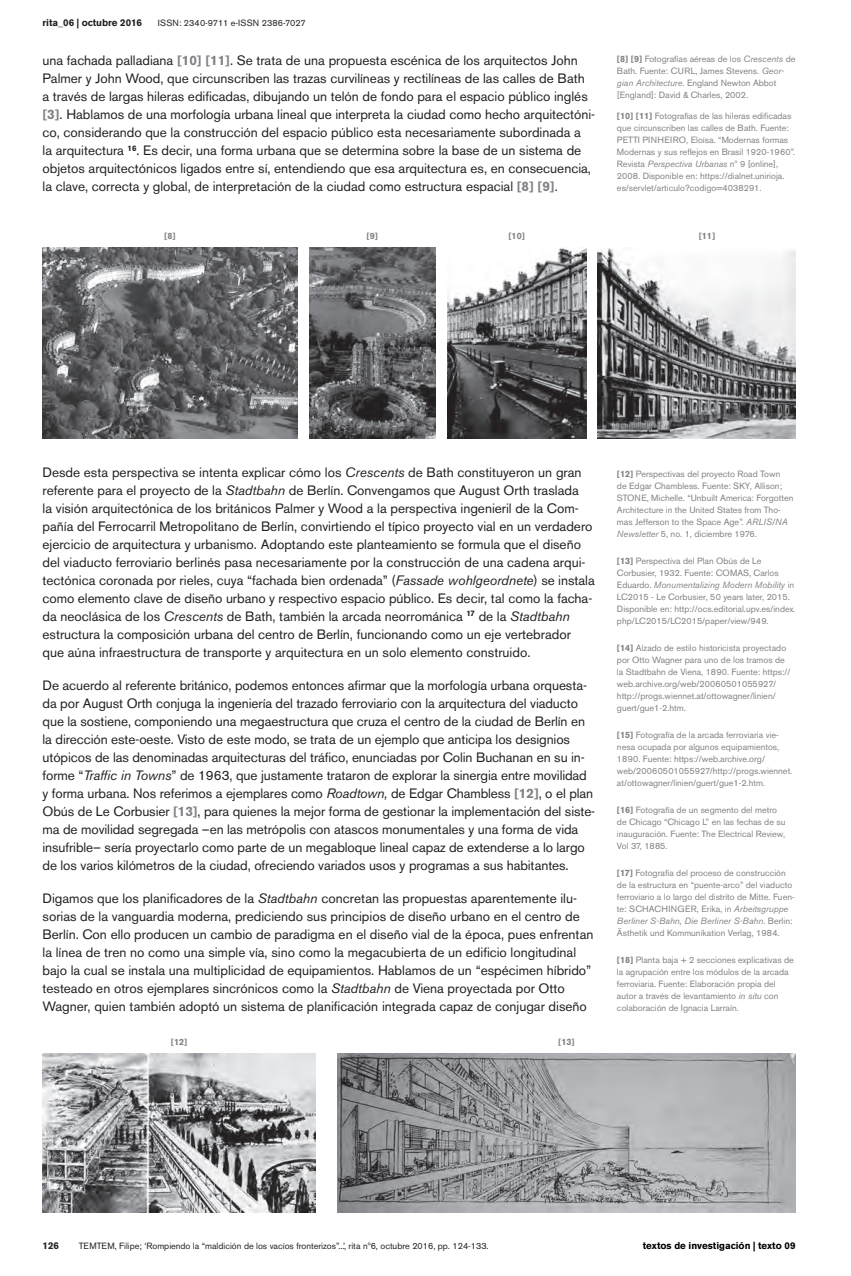
<style>
.page{position:relative;width:851px;height:1276px;background:#fff}
.page>*{position:absolute;margin:0;border:0;box-sizing:border-box;transform-origin:0 0}
.t1{font:13.5px/18px "Akzidenz Grotesk BE";color:#231f20}
.t2{font:700 9.75px "Akzidenz Grotesk BE";color:#000}
.t3{font:700 9.75px "Akzidenz Grotesk BE";color:#231f20}
.t4{font:9px/12px "Akzidenz Grotesk BE";color:#808285}
.t5{font:9px "Akzidenz Grotesk BE";color:#231f20}
.t6{font:9px "Akzidenz Grotesk BE";letter-spacing:.02em;color:#231f20}
.t7{font:700 9px "Akzidenz Grotesk BE";color:#808285}
.s1{font-weight:700;color:#808285}
.s2{font-weight:700}
.s3{font-style:italic}
</style>
<div class="page">
<img style="left:309px;top:248px;width:126px;height:190px">
<img style="left:43px;top:248px;width:254px;height:190px">
<img style="left:447px;top:248px;width:139px;height:190px">
<img style="left:598px;top:248px;width:197px;height:190px">
<img style="left:43px;top:1053px;width:273px;height:159px">
<img style="left:337px;top:1053px;width:458px;height:159px">
<p class="t3" style="left:43px;top:17px;width:101px">rita_06 | octubre 2016</p>
<p class="t6" style="left:158px;top:17px;width:149px">ISSN: 2340-9711 e-ISSN 2386-7027</p>
<p class="t1" style="left:43px;top:52px;width:554px">una fachada palladiana <span class="s1">[10] [11]</span>. Se trata de una propuesta escénica de los arquitectos John Palmer y John Wood, que circunscriben las trazas curvilíneas y rectilíneas de las calles de Bath<br>a través de largas hileras edificadas, dibujando un telón de fondo para el espacio público inglés <span class="s1">[3]</span>. Hablamos de una morfología urbana lineal que interpreta la ciudad como hecho arquitectóni&shy;co, considerando que la construcción del espacio público esta necesariamente subordinada a<br>la arquitectura <sup>16</sup>. Es decir, una forma urbana que se determina sobre la base de un sistema de objetos arquitectónicos ligados entre sí, entendiendo que esa arquitectura es, en consecuencia, la clave, correcta y global, de interpretación de la ciudad como estructura espacial <span class="s1">[8] [9]</span>.</p>
<p class="t4" style="left:617px;top:53px;width:180px"><span class="s2">[8] [9]</span> Fotografías aéreas de los <span class="s3">Crescents</span> de Bath. Fuente: CURL, James Stevens. <span class="s3">Geor&shy;gian Architecture</span>. England Newton Abbot [England]: David &amp; Charles, 2002.</p>
<p class="t4" style="left:617px;top:110px;width:179px"><span class="s2">[10] [11]</span> Fotografías de las hileras edificadas que circunscriben las calles de Bath. Fuente:<br>PETTI PINHEIRO, Eloísa. “Modernas formas Modernas y sus reflejos en Brasil 1920-1960”.<br>Revista <span class="s3">Perspectiva Urbanas</span> nº 9 [online], 2008. Disponible en: https://dialnet.unirioja. es/servlet/articulo?codigo=4038291.</p>
<p class="t7" style="left:164px;top:231px;width:13px">[8]</p>
<p class="t7" style="left:366px;top:231px;width:13px">[9]</p>
<p class="t7" style="left:508px;top:231px;width:18px">[10]</p>
<p class="t7" style="left:698px;top:231px;width:18px">[11]</p>
<p class="t1" style="left:43px;top:463px;width:553px">Desde esta perspectiva se intenta explicar cómo los <span class="s3">Crescents</span> de Bath constituyeron un gran referente para el proyecto de la <span class="s3">Stadtbahn</span> de Berlín. Convengamos que August Orth traslada<br>la visión arquitectónica de los británicos Palmer y Wood a la perspectiva ingenieril de la Com&shy;pañía del Ferrocarril Metropolitano de Berlín, convirtiendo el típico proyecto vial en un verdadero ejercicio de arquitectura y urbanismo. Adoptando este planteamiento se formula que el diseño del viaducto ferroviario berlinés pasa necesariamente por la construcción de una cadena arqui&shy;tectónica coronada por rieles, cuya “fachada bien ordenada” (<span class="s3">Fassade wohlgeordnete</span>) se instala como elemento clave de diseño urbano y respectivo espacio público. Es decir, tal como la facha&shy;da neoclásica de los <span class="s3">Crescents</span> de Bath, también la arcada neorrománica <sup>17</sup> de la <span class="s3">Stadtbahn </span>estructura la composición urbana del centro de Berlín, funcionando como un eje vertebrador que aúna infraestructura de transporte y arquitectura en un solo elemento construido.</p>
<p class="t1" style="left:43px;top:676px;width:554px">De acuerdo al referente británico, podemos entonces afirmar que la morfología urbana orquesta&shy;da por August Orth conjuga la ingeniería del trazado ferroviario con la arquitectura del viaducto que la sostiene, componiendo una megaestructura que cruza el centro de la ciudad de Berlín en la dirección este-oeste. Visto de este modo, se trata de un ejemplo que anticipa los designios utópicos de las denominadas arquitecturas del tráfico, enunciadas por Colin Buchanan en su in&shy;forme “<span class="s3">Traffic in Towns</span>” de 1963, que justamente trataron de explorar la sinergia entre movilidad y forma urbana. Nos referimos a ejemplares como <span class="s3">Roadtown,</span> de Edgar Chambless <span class="s1">[12]</span>, o el plan Obús de Le Corbusier <span class="s1">[13]</span>, para quienes la mejor forma de gestionar la implementación del siste&shy;ma de movilidad segregada –en las metrópolis con atascos monumentales y una forma de vida insufrible– sería proyectarlo como parte de un megabloque lineal capaz de extenderse a lo largo de los varios kilómetros de la ciudad, ofreciendo variados usos y programas a sus habitantes.</p>
<p class="t1" style="left:43px;top:889px;width:552px">Digamos que los planificadores de la <span class="s3">Stadtbahn</span> concretan las propuestas aparentemente ilu&shy;sorias de la vanguardia moderna, prediciendo sus principios de diseño urbano en el centro de Berlín. Con ello producen un cambio de paradigma en el diseño vial de la época, pues enfrentan la línea de tren no como una simple vía, sino como la megacubierta de un edificio longitudinal bajo la cual se instala una multiplicidad de equipamientos. Hablamos de un “espécimen híbrido” testeado en otros ejemplares sincrónicos como la <span class="s3">Stadtbahn</span> de Viena proyectada por Otto Wagner, quien también adoptó un sistema de planificación integrada capaz de conjugar diseño</p>
<p class="t7" style="left:171px;top:1036px;width:18px">[12]</p>
<p class="t7" style="left:558px;top:1036px;width:18px">[13]</p>
<p class="t4" style="left:617px;top:467px;width:178px"><span class="s2">[12]</span> Perspectivas del proyecto Road Town<br>de Edgar Chambless. Fuente: SKY, Allison; STONE, Michelle. “Unbuilt America: Forgotten Architecture in the United States from Tho&shy;mas Jefferson to the Space Age”. <span class="s3">ARLIS/NA Newsletter</span> 5, no. 1, diciembre 1976.</p>
<p class="t4" style="left:617px;top:554px;width:180px"><span class="s2">[13]</span> Perspectiva del Plan Obús de Le Corbusier, 1932. Fuente: COMAS, Carlos Eduardo. <span class="s3">Monumentalizing Modern Mobility</span> in LC2015 - Le Corbusier, 50 years later, 2015.<br>Disponible en: http://ocs.editorial.upv.es/index. php/LC2015/LC2015/paper/view/949.</p>
<p class="t4" style="left:617px;top:641px;width:175px"><span class="s2">[14]</span> Alzado de estilo historicista proyectado por Otto Wagner para uno de los tramos de la Stadtbahn de Viena, 1890. Fuente: https:// web.archive.org/web/20060501055927/ http://progs.wiennet.at/ottowagner/linien/ guert/gue1-2.htm.</p>
<p class="t4" style="left:617px;top:728px;width:177px"><span class="s2">[15]</span> Fotografía de la arcada ferroviaria vie&shy;nesa ocupada por algunos equipamientos, 1890. Fuente: https://web.archive.org/ web/20060501055927/http://progs.wiennet. at/ottowagner/linien/guert/gue1-2.htm.</p>
<p class="t4" style="left:617px;top:803px;width:170px"><span class="s2">[16]</span> Fotografía de un segmento del metro de Chicago “Chicago L” en las fechas de su inauguración. Fuente: The Electrical Review, Vol 37, 1885.</p>
<p class="t4" style="left:617px;top:866px;width:179px"><span class="s2">[17]</span> Fotografía del proceso de construcción de la estructura en “puente-arco” del viaducto ferroviario a lo largo del distrito de Mitte. Fuen&shy;te: SCHACHINGER, Erika, in <span class="s3">Arbeitsgruppe Berliner S-Bahn, Die Berliner S-Bahn</span>. Berlin:<br>Ästhetik und Kommunikation Verlag, 1984.</p>
<p class="t4" style="left:617px;top:953px;width:178px"><span class="s2">[18]</span> Planta baja + 2 secciones explicativas de la agrupación entre los módulos de la arcada ferroviaria. Fuente: Elaboración propia del autor a través de levantamiento <span class="s3">in situ</span> con colaboración de Ignacia Larraín.</p>
<p class="t3" style="left:43px;top:1240px;width:18px">126</p>
<p class="t5" style="left:79px;top:1240px;width:411px">TEMTEM, Filipe; ‘Rompiendo la “maldición de los vacíos fronterizos”...’, rita nº6, octubre 2016, pp. 124-133.</p>
<p class="t2" style="left:642px;top:1240px;width:154px">textos de investigación | texto 09</p>
</div>
